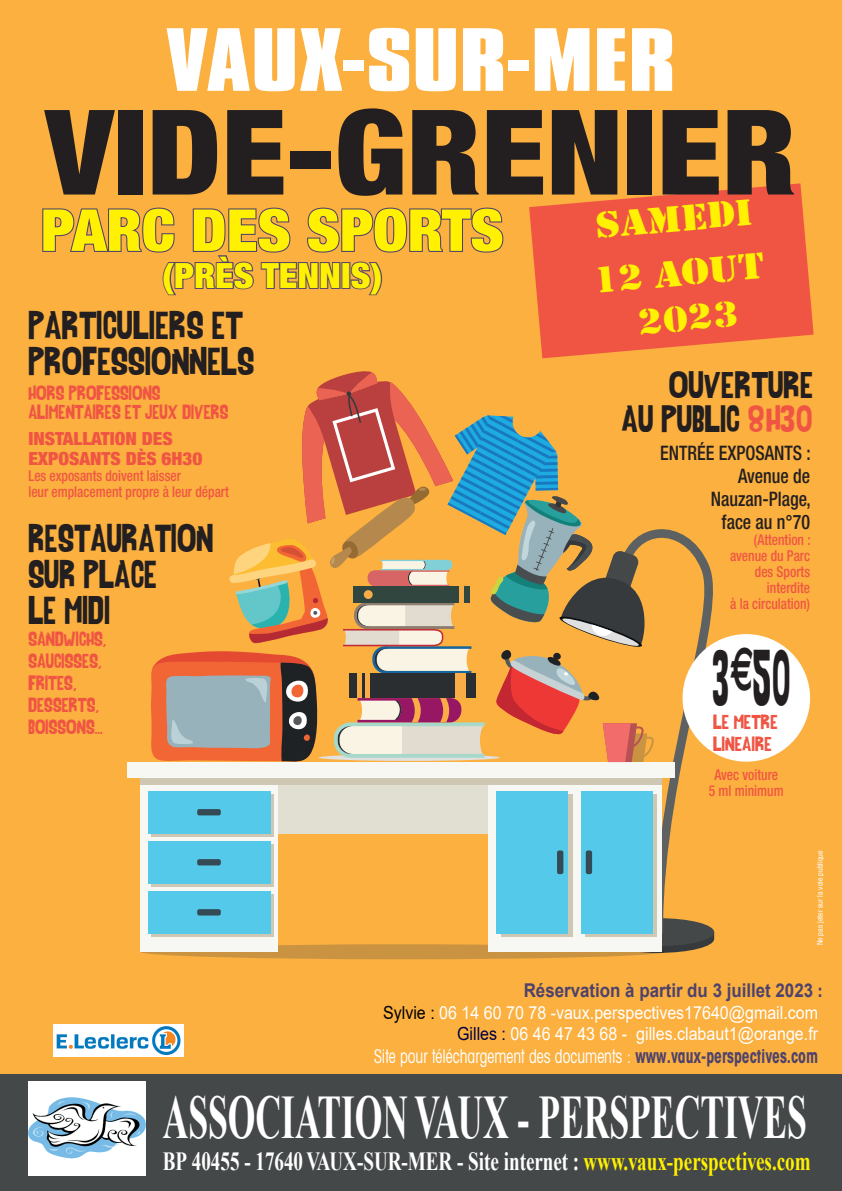
<style>
.page{position:relative;width:842px;height:1191px;background:#fbb03f}
.page>*{position:absolute;margin:0;border:0;box-sizing:border-box;transform-origin:0 0}
.t1{font:900 condensed 118.2px "Helvetica Neue";color:#231f20;scale:1.1 1}
.t2{font:700 77.1px "Compacta BT";color:#fff;scale:1.32 1}
.t3{font:62.1px "AHDN";color:#231f20;scale:.5 1}
.t4{font:700 61.7px "Times New Roman";color:#fff;scale:.58 1}
.t5{font:900 condensed 58px "Helvetica Neue";color:#fff101;scale:1.07 1}
.t6{font:38px/54.5px "Stencil";color:#fff101;scale:1.15 1}
.t7{font:900 condensed 34.7px "Helvetica Neue";color:#fff101;scale:1.07 1}
.t8{font:31px/36px "AHDN";color:#231f20;scale:.95 1}
.t9{font:31px/36px "AHDN";color:#231f20;scale:.9 1}
.t10{font:29.5px/34.3px "AHDN";color:#231f20;text-align:right;scale:.96 1}
.t11{font:700 26.1px "Times New Roman";color:#fff;scale:.73 1}
.t12{font:500 condensed 20px/23px "Helvetica Neue LT Std";color:#231f20;text-align:right;scale:.9 1}
.t13{font:condensed 19px "Avant Garde";color:#fff;scale:.82 1}
.t14{font:700 19px "Arial";color:#4e426c;scale:.89 1}
.t15{font:18px/21.4px "Arial";color:#fff;text-align:right;scale:.89 1}
.t16{font:900 condensed 18px/20px "Helvetica Neue";color:#f05544;scale:1.07 1}
.t17{font:16px/22px "AHDN";color:#f05544;scale:.95 1}
.t18{font:16px/22px "AHDN";color:#f05544}
.t19{font:500 condensed 15px/16px "Helvetica Neue LT Std";color:#f05544;scale:.9 1}
.t20{font:condensed 8px "Helvetica Neue LT Std";color:#fff}
.s1{color:#f05544}
.s2{font-style:inherit}
.s3{font-family:"Avant Garde";font-stretch:condensed}
.s4{color:#000}
.s5{color:#000040}
.s6{font-weight:700;color:#4e426c}
.s7{color:#fff101}
</style>
<div class="page">
<svg style="left:654px;top:529px;width:65px;height:407px"></svg>
<svg style="left:140px;top:925px;width:574px;height:34px"></svg>
<div style="left:128px;top:762px;width:547px;height:16px;background:#f7f7f4"></div>
<div style="left:140px;top:778px;width:138px;height:173px;background:#f7f7f4"></div>
<div style="left:151px;top:794px;width:122px;height:42px;background:linear-gradient(to right,#cec7b4,#cec7b4)"></div>
<div style="left:151px;top:844px;width:122px;height:42px;background:linear-gradient(to right,#cec7b4,#cec7b4)"></div>
<div style="left:151px;top:894px;width:122px;height:42px;background:linear-gradient(to right,#cec7b4,#cec7b4)"></div>
<div style="left:488px;top:778px;width:173px;height:173px;background:#f7f7f4"></div>
<div style="left:501px;top:794px;width:72px;height:142px;background:#cec7b4"></div>
<svg style="left:586px;top:794px;width:71px;height:142px"></svg>
<div style="left:148px;top:791px;width:122px;height:42px;background:#54c9e9"></div>
<div style="left:148px;top:841px;width:122px;height:42px;background:#54c9e9"></div>
<div style="left:148px;top:891px;width:122px;height:42px;background:#54c9e9"></div>
<div style="left:197px;top:809px;width:24px;height:6px;background:#344a54;border-radius:2px"></div>
<div style="left:197px;top:859px;width:24px;height:6px;background:#344a54;border-radius:2px"></div>
<div style="left:197px;top:909px;width:24px;height:6px;background:#344a54;border-radius:2px"></div>
<div style="left:497px;top:791px;width:71px;height:142px;background:#54c9e9"></div>
<div style="left:581px;top:791px;width:71px;height:142px;background:#54c9e9"></div>
<div style="left:557px;top:850px;width:6px;height:24px;background:#344a54;border-radius:2px"></div>
<div style="left:586px;top:850px;width:6px;height:24px;background:#344a54;border-radius:2px"></div>
<div style="left:278px;top:778px;width:210px;height:55px;background:#e1dfd1"></div>
<div style="left:140px;top:778px;width:521px;height:6px;background:#cec7b4"></div>
<svg style="left:151px;top:371px;width:503px;height:392px"></svg>
<div style="left:0;top:1074px;width:842px;height:117px;background:#454849"></div>
<div style="left:28px;top:1080px;width:118px;height:95px;background:#fff"></div>
<img style="left:28px;top:1097px;width:118px;height:61px">
<svg style="left:529px;top:183px;width:285px;height:175px;fill:#f05544"></svg>
<img style="left:53px;top:1024px;width:131px;height:33px">
<svg style="left:42px;top:207px;width:462px;height:89px"></svg>
<div style="left:682px;top:634px;width:128px;height:127px;background:#fff;border-radius:50%"></div>
<h2 class="t2" style="left:167px;top:13px;width:387px">VAUX-SUR-MER</h2>
<h1 class="t1" style="left:46px;top:55px;width:684px">VIDE-GRENIER</h1>
<h3 class="t5" style="left:41px;top:182px;width:434px">PARC DES SPORTS</h3>
<h3 class="t7" style="left:163px;top:247px;width:207px">(PRÈS TENNIS)</h3>
<h3 class="t8" style="left:28px;top:309px;width:239px">PARTICULIERS ET<br>PROFESSIONNELS</h3>
<p class="t17" style="left:28px;top:384px;width:212px;line-height:19px">HORS PROFESSIONS<br>ALIMENTAIRES ET JEUX DIVERS</p>
<p class="t16" style="left:28px;top:427px;width:164px">INSTALLATION DES<br>EXPOSANTS DÈS 6H30</p>
<p class="t19" style="left:28px;top:467px;width:224px">Les exposants doivent laisser<br>leur emplacement propre à leur départ</p>
<h3 class="t9" style="left:28px;top:521px;width:207px">RESTAURATION<br>SUR PLACE<br>LE MIDI</h3>
<p class="t17" style="left:28px;top:628px;width:84px">SANDWICHS,<br>SAUCISSES,<br>FRITES,<br>DESSERTS,<br>BOISSONS...</p>
<h3 class="t6" style="left:586px;top:199px;width:151px;rotate:-5deg">samedi<br>12 aout</h3>
<h3 class="t6" style="left:636px;top:296px;width:89px;rotate:-5deg">2023</h3>
<h3 class="t10" style="left:621px;top:369px;width:202px">OUVERTURE<br>AU PUBLIC <span class="s1">8H30</span></h3>
<h3 class="t12" style="left:660px;top:441px;width:169px">ENTRÉE EXPOSANTS :<br>Avenue de<br>Nauzan-Plage,<br>face au n°70</h3>
<p class="t19" style="left:730px;top:531px;width:91px;text-align:right">(Attention : avenue du Parc des Sports interdite<br>à la circulation)</p>
<h3 class="t3" style="left:713px;top:646px;width:158px">3<sup>E</sup>50</h3>
<p class="t18" style="left:713px;top:711px;width:66px">LE METRE<br>LINEAIRE</p>
<p class="t19" style="left:709px;top:766px;width:85px;text-align:center">Avec voiture<br>5 ml minimum</p>
<p class="t20" style="left:815px;top:945px;width:97px;rotate:-90deg">Ne pas jeter sur la voie publique</p>
<p class="t14" style="left:524px;top:977px;width:337px">Réservation à partir du 3 <span class="s2">jui</span>llet 20<span class="s2">2</span>3 <span class="s3">:</span></p>
<p class="t15" style="left:383px;top:1001px;width:490px"><span class="s4">Sylvie :</span> <span class="s2">06 14 60 70 78 -</span>vaux.perspectives17640@gmail.com<br><span class="s5">Gilles :</span> 06 46 47 43 68 - gilles.clabaut1@orange.fr</p>
<p class="t13" style="left:374px;top:1044px;width:543px">Site pour téléchargement des documents : <span class="s6">www.vaux-perspectives.com</span></p>
<h3 class="t4" style="left:163px;top:1073px;width:1112px">ASSOCIATION VAUX - PERSPECTIVES</h3>
<h3 class="t11" style="left:163px;top:1142px;width:889px">BP 40455 - 17640 VAUX-SUR-MER - Site internet : <span class="s7">www.vaux-perspectives.com</span></h3>
</div>
